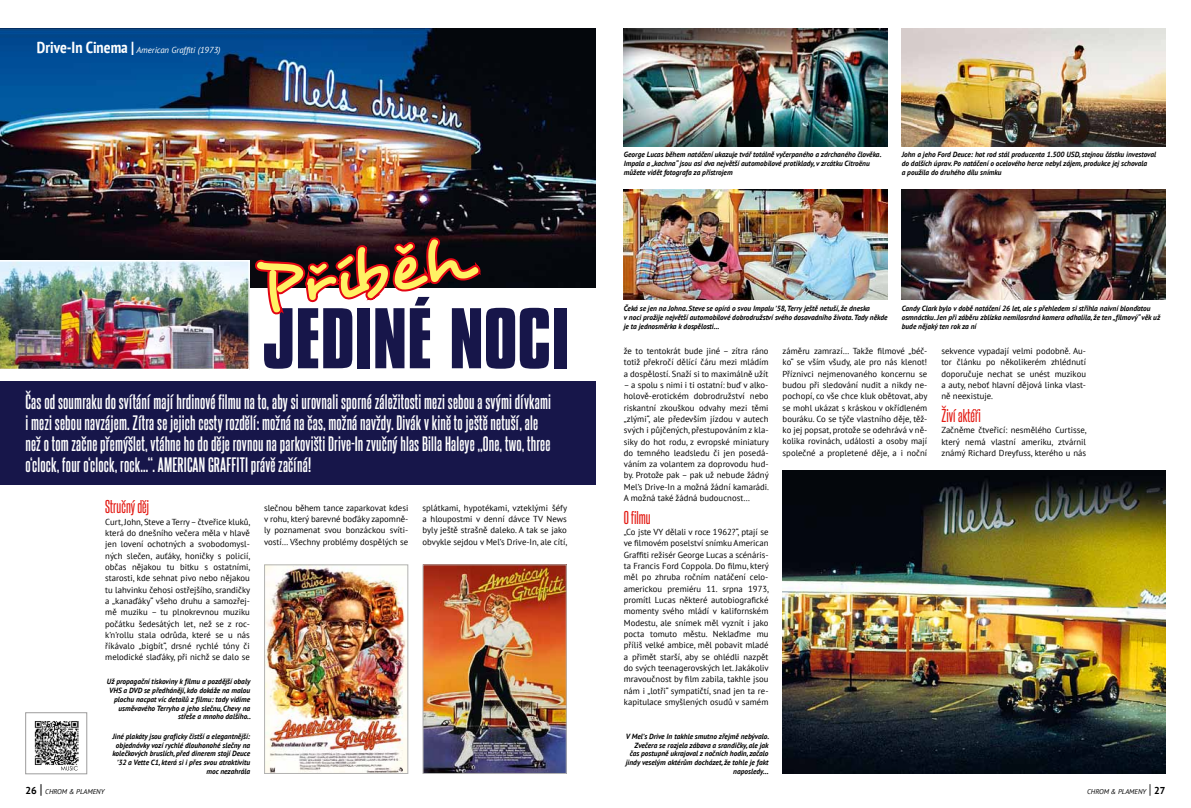
<style>
.page{position:relative;width:1191px;height:808px;background:#fff}
.page>*{position:absolute;margin:0;border:0;box-sizing:border-box;transform-origin:0 0}
.t1{font:700 74px "Compacta PL";color:#17164a}
.t2{font:72.5px "Desyrel";color:#fff164}
.t3{font:700 18px/21px "Steelfish Rg";letter-spacing:.01em;color:#fff}
.t4{font:16px "Steelfish Rg";color:#e31a13}
.t5{font:8.7px/11.3px "PT Sans";color:#000;text-align:justify}
.t6{font:italic 8.7px "PT Sans";color:#fff}
.t7{font:italic 700 7.5px/8.7px "PT Sans";color:#000}
.t8{font:italic 7px "PT Sans";color:#000}
.s1{font-weight:700;font-style:normal;font-stretch:condensed;font-size:16px}
.s2{font-weight:700;font-style:normal;font-size:10px}
.s3{font-style:normal;font-size:14px}
</style>
<div class="page">
<img style="left:0;top:28px;width:595px;height:260px">
<img style="left:624px;top:28px;width:263px;height:118px">
<img style="left:901px;top:28px;width:264px;height:118px">
<img style="left:624px;top:189px;width:263px;height:111px">
<img style="left:782px;top:471px;width:383px;height:303px">
<img style="left:901px;top:189px;width:264px;height:111px">
<img style="left:0;top:192px;width:549px;height:178px">
<div style="left:0;top:381px;width:595px;height:104px;background:#17164a"></div>
<img style="left:266px;top:566px;width:140px;height:206px">
<div style="left:264px;top:564px;width:144px;height:210px;border:1px solid #b2b2b1"></div>
<img style="left:424px;top:566px;width:141px;height:206px">
<div style="left:422px;top:564px;width:145px;height:210px;border:1px solid #b2b2b1"></div>
<img style="left:34px;top:721px;width:45px;height:44px">
<div style="left:26px;top:712px;width:61px;height:62px;border:1px solid #9d9c9c"></div>
<svg style="left:61px;top:766px;width:17px;height:4px"></svg>
<p class="t6" style="left:37px;top:45px;width:185px"><span class="s1">Drive-In Cinema |</span> American Graffiti (1973)</p>
<h2 class="t2" style="left:252px;top:242px;width:211px;rotate:-8deg">Příběh</h2>
<h1 class="t1" style="left:263px;top:294px;width:308px">JEDINÉ NOCI</h1>
<p class="t3" style="left:26px;top:389px;width:527px">Čas od soumraku do svítání mají hrdinové filmu na to, aby si urovnali sporné záležitosti mezi sebou a svými dívkami i mezi sebou navzájem. Zítra se jejich cesty rozdělí: možná na čas, možná navždy. Divák v kině to ještě netuší, ale než o tom začne přemýšlet, vtáhne ho do děje rovnou na parkovišti Drive-In zvučný hlas Billa Haleye „One, two, three o‘clock, four o‘clock, rock…“. AMERICAN GRAFFITI právě začíná!</p>
<h3 class="t4" style="left:105px;top:495px;width:45px">Stručný děj</h3>
<p class="t5" style="left:105px;top:516px;width:147px">Curt, John, Steve a Terry – čtveřice kluků, která do dnešního večera měla v hlavě jen lovení ochotných a svobodomysl&shy;ných slečen, auťáky, honičky s policií, občas nějakou tu bitku s ostatními, starosti, kde sehnat pivo nebo nějakou tu lahvinku čehosi ostřejšího, srandičky a „kanaďáky“ všeho druhu a samozřej&shy;mě muziku – tu plnokrevnou muziku počátku šedesátých let, než se z roc&shy;k’n’rollu stala odrůda, které se u nás říkávalo „bigbít“, drsné rychlé tóny či melodické slaďáky, při nichž se dalo se</p>
<p class="t7" style="left:107px;top:677px;width:146px;text-align:right">Už propagační tiskoviny k filmu a pozdější obaly VHS a DVD se předhánějí, kdo dokáže na malou plochu nacpat víc detailů z filmu: tady vidíme usměvavého Terryho a jeho slečnu, Chevy na střeše a mnoho dalšího..</p>
<p class="t7" style="left:112px;top:732px;width:139px;text-align:right">Jiné plakáty jsou graficky čistší a elegantnější: objednávky vozí rychlé dlouhonohé slečny na kolečkových bruslích, před dinerem stojí Deuce ’32 a Vette C1, která si i přes svou atraktivitu moc nezahrála</p>
<p class="t5" style="left:264px;top:502px;width:146px">slečnou během tance zaparkovat kdesi v rohu, který barevné boďáky zapomně&shy;ly poznamenat svou bonzáckou svíti&shy;vostí… Všechny problémy dospělých se</p>
<p class="t5" style="left:422px;top:502px;width:146px">splátkami, hypotékami, vzteklými šéfy a hloupostmi v denní dávce TV News byly ještě strašně daleko. A tak se jako obvykle sejdou v Mel’s Drive-In, ale cítí,</p>
<p class="t7" style="left:624px;top:150px;width:259px">George Lucas během natáčení ukazuje tvář totálně vyčerpaného a zdrchaného člověka.<br>Impala a „kachna“ jsou asi dva největší automobilové protiklady, v zrcátku Citroënu můžete vidět fotografa za přístrojem</p>
<p class="t7" style="left:901px;top:150px;width:256px">John a jeho Ford Deuce: hot rod stál producenta 1.500 USD, stejnou částku investoval do dalších úprav. Po natáčení o ocelového herce nebyl zájem, produkce jej schovala<br>a použila do druhého dílu snímku</p>
<p class="t7" style="left:624px;top:304px;width:265px">Čeká se jen na Johna. Steve se opírá o svou Impalu ’58, Terry ještě netuší, že dneska<br>v noci prožije největší automobilové dobrodružství svého dosavadního života. Tady někde je ta jednosměrka k dospělosti…</p>
<p class="t7" style="left:901px;top:304px;width:260px">Candy Clark bylo v době natáčení 26 let, ale s přehledem si střihla naivní blonďatou osmnáctku. Jen při záběru zblízka nemilosrdná kamera odhalila, že ten „filmový“ věk už bude nějaký ten rok za ní</p>
<p class="t5" style="left:624px;top:345px;width:146px">že to tentokrát bude jiné – zítra ráno totiž překročí dělící čáru mezi mládím a dospělostí. Snaží si to maximálně užít</p>
<p class="t5" style="left:624px;top:379px;width:147px">– a spolu s nimi i ti ostatní: buď v alko&shy;holově-erotickém dobrodružství nebo riskantní zkouškou odvahy mezi těmi „zlými“, ale především jízdou v autech svých i půjčených, přestupováním z kla&shy;siky do hot rodu, z evropské miniatury do temného leadsledu či jen posedá&shy;váním za volantem za doprovodu hud&shy;by. Protože pak – pak už nebude žádný Mel’s Drive-In a možná žádní kamarádi.<br>A možná také žádná budoucnost…</p>
<h3 class="t4" style="left:624px;top:506px;width:28px">Ofilmu</h3>
<p class="t5" style="left:624px;top:526px;width:147px">„Co jste VY dělali v roce 1962?“, ptají se ve filmovém poselství snímku American Graffiti režisér George Lucas a scénáris&shy;ta Francis Ford Coppola. Do filmu, který měl po zhruba ročním natáčení celo&shy;americkou premiéru 11. srpna 1973, promítl Lucas některé autobiografické momenty svého mládí v kalifornském Modestu, ale snímek měl vyznít i jako pocta tomuto městu. Neklaďme mu příliš velké ambice, měl pobavit mladé a přimět starší, aby se ohlédli nazpět do svých teenagerovských let. Jakákoliv mravoučnost by film zabila, takhle jsou nám i „lotři“ sympatičtí, snad jen ta re&shy;kapitulace smyšlených osudů v samém</p>
<p class="t7" style="left:626px;top:732px;width:145px;text-align:right">V Mel’s Drive In takhle smutno zřejmě nebývalo.<br>Zvečera se rozjela zábava a srandičky, ale jak čas postupně ukrajoval z nočních hodin, začalo jindy veselým aktérům docházet, že tohle je fakt naposledy…</p>
<p class="t5" style="left:782px;top:345px;width:146px">záměru zamrazí… Takže filmové „béč&shy;ko“ se vším všudy, ale pro nás klenot!<br>Příznivci nejmenovaného koncernu se budou při sledování nudit a nikdy ne&shy;pochopí, co vše chce kluk obětovat, aby se mohl ukázat s kráskou v okřídleném bouráku. Co se týče vlastního děje, těž&shy;ko jej popsat, protože se odehrává v ně&shy;kolika rovinách, události a osoby mají společné a propletené děje, a i noční</p>
<p class="t5" style="left:941px;top:345px;width:146px">sekvence vypadají velmi podobně. Au&shy;tor článku po několikerém zhlédnutí doporučuje nechat se unést muzikou a auty, neboť hlavní dějová linka vlast&shy;ně neexistuje.</p>
<h3 class="t4" style="left:941px;top:404px;width:41px">Živí aktéři</h3>
<p class="t5" style="left:941px;top:424px;width:147px">Začněme čtveřicí: nesmělého Curtisse, který nemá vlastní ameriku, ztvárnil známý Richard Dreyfuss, kterého u nás</p>
<p class="t8" style="left:26px;top:787px;width:80px"><span class="s2">26</span> <span class="s3">|</span> CHROM &amp; PLAMENY</p>
<p class="t8" style="left:1087px;top:787px;width:80px">CHROM &amp; PLAMENY <span class="s3">|</span> <span class="s2">27</span></p>
</div>
